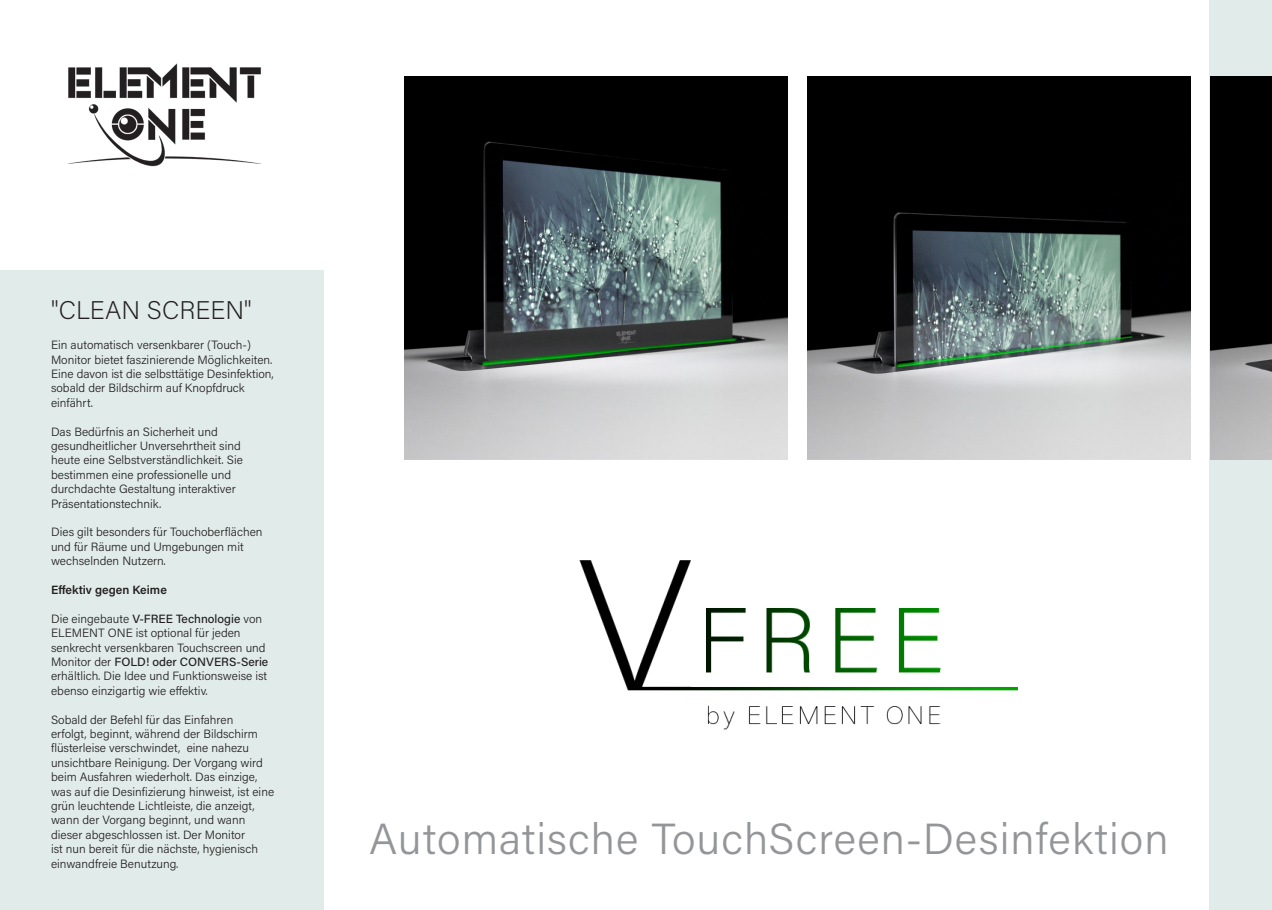
<style>
.page{position:relative;width:1272px;height:910px;background:#fff}
.page>*{position:absolute;margin:0;border:0;box-sizing:border-box;transform-origin:0 0}
.t1{font:300 43.5px "Acumin Pro";letter-spacing:.025em;color:#939598}
.t2{font:200 25.5px "Acumin Pro";letter-spacing:.005em;color:#231f20}
.t3{font:300 12px/14.4px "Acumin Pro";color:#231f20}
.t4{font:600 12px "Acumin Pro";letter-spacing:.005em;color:#231f20}
.s1{font-weight:500}
</style>
<div class="page">
<div style="left:0;top:271px;width:323px;height:639px;background:#e1ebea"></div>
<img style="left:404px;top:77px;width:383px;height:382px">
<img style="left:807px;top:77px;width:382px;height:382px">
<img style="left:68px;top:63px;width:193px;height:104px">
<svg style="left:1209px;top:0;width:62px;height:910px;background:#9a9f9f"></svg>
<img style="left:557px;top:371px;width:510px;height:359px">
<p class="t2" style="left:51px;top:292px;width:202px">"CLEAN SCREEN"</p>
<p class="t3" style="left:51px;top:337px;width:224px">Ein automatisch versenkbarer (Touch-)<br>Monitor bietet faszinierende Möglichkeiten.<br>Eine davon ist die selbsttätige Desinfektion, sobald der Bildschirm auf Knopfdruck einfährt.</p>
<p class="t3" style="left:51px;top:424px;width:193px">Das Bedürfnis an Sicherheit und gesundheitlicher Unversehrtheit sind heute eine Selbstverständlichkeit. Sie bestimmen eine professionelle und durchdachte Gestaltung interaktiver Präsentationstechnik.</p>
<p class="t3" style="left:51px;top:524px;width:213px">Dies gilt besonders für Touchoberflächen und für Räume und Umgebungen mit wechselnden Nutzern.</p>
<p class="t4" style="left:51px;top:581px;width:117px">Effektiv gegen Keime</p>
<p class="t3" style="left:51px;top:611px;width:219px">Die eingebaute <span class="s1">V-FREE Technologie</span> von ELEMENT ONE ist optional für jeden senkrecht versenkbaren Touchscreen und Monitor der <span class="s1">FOLD! oder CONVERS-Serie </span>erhältlich. Die Idee und Funktionsweise ist ebenso einzigartig wie effektiv.</p>
<p class="t3" style="left:51px;top:712px;width:224px">Sobald der Befehl für das Einfahren<br>erfolgt, beginnt, während der Bildschirm flüsterleise verschwindet, eine nahezu unsichtbare Reinigung. Der Vorgang wird beim Ausfahren wiederholt. Das einzige, was auf die Desinfizierung hinweist, ist eine grün leuchtende Lichtleiste, die anzeigt, wann der Vorgang beginnt, und wann dieser abgeschlossen ist. Der Monitor<br>ist nun bereit für die nächste, hygienisch einwandfreie Benutzung.</p>
<p class="t1" style="left:369px;top:808px;width:801px">Automatische TouchScreen-Desinfektion</p>
</div>
